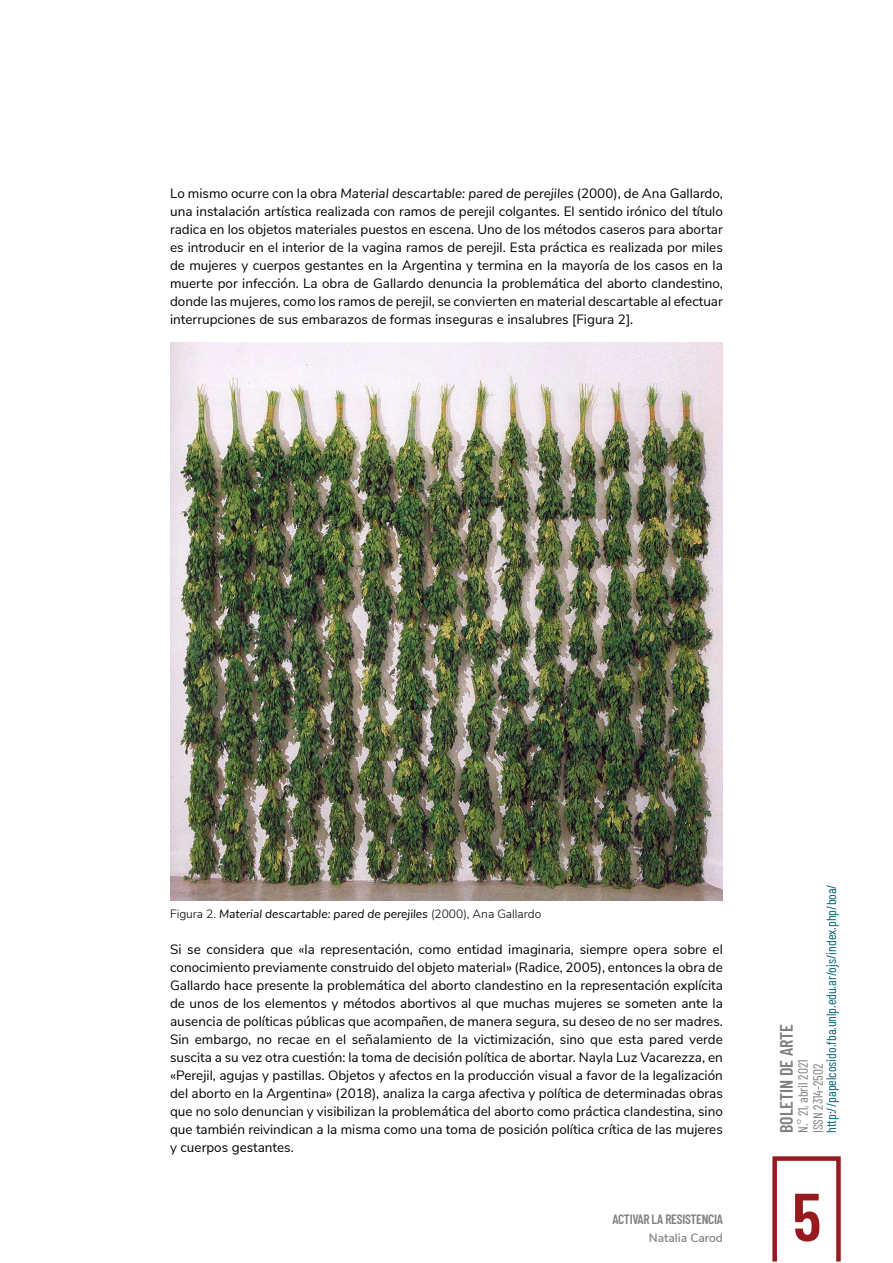
<style>
.page{position:relative;width:893px;height:1263px;background:#fff}
.page>*{position:absolute;margin:0;border:0;box-sizing:border-box;transform-origin:0 0}
.t1{font:600 67.5px "Barlow Condensed";color:#971b1e}
.t2{font:600 18px "Barlow Condensed";color:#808080}
.t3{font:13.5px/18px "Nunito Sans";color:#000;text-align:justify}
.t4{font:13.5px "Barlow Condensed";color:#086475}
.t5{font:13.5px/15px "Barlow Condensed";color:#808080}
.t6{font:600 13.5px "Barlow Condensed";letter-spacing:-.025em;color:#808080}
.t7{font:italic 12px "Nunito Sans";color:#000}
.t8{font:600 12px "Nunito Sans";color:#808080}
.s1{font-style:italic}
.s2{font-weight:300;font-style:normal}
</style>
<div class="page">
<div style="left:772px;top:1156px;width:69px;height:107px;border:4px solid #971b1e"></div>
<img style="left:170px;top:342px;width:553px;height:558px">
<p class="t3" style="left:170px;top:183px;width:554px">Lo mismo ocurre con la obra <span class="s1">Material descartable: pared de perejiles</span> (2000), de Ana Gallardo, una instalación artística realizada con ramos de perejil colgantes. El sentido irónico del título radica en los objetos materiales puestos en escena. Uno de los métodos caseros para abortar es introducir en el interior de la vagina ramos de perejil. Esta práctica es realizada por miles de mujeres y cuerpos gestantes en la Argentina y termina en la mayoría de los casos en la muerte por infección. La obra de Gallardo denuncia la problemática del aborto clandestino, donde las mujeres, como los ramos de perejil, se convierten en material descartable al efectuar interrupciones de sus embarazos de formas inseguras e insalubres [Figura 2].</p>
<p class="t7" style="left:170px;top:905px;width:373px"><span class="s2">Figura 2.</span> Material descartable: pared de perejiles <span class="s2">(2000), Ana Gallardo</span></p>
<p class="t3" style="left:170px;top:939px;width:554px">Si se considera que «la representación, como entidad imaginaria, siempre opera sobre el conocimiento previamente construido del objeto material» (Radice, 2005), entonces la obra de Gallardo hace presente la problemática del aborto clandestino en la representación explícita de unos de los elementos y métodos abortivos al que muchas mujeres se someten ante la ausencia de políticas públicas que acompañen, de manera segura, su deseo de no ser madres.<br>Sin embargo, no recae en el señalamiento de la victimización, sino que esta pared verde suscita a su vez otra cuestión: la toma de decisión política de abortar. Nayla Luz Vacarezza, en «Perejil, agujas y pastillas. Objetos y afectos en la producción visual a favor de la legalización del aborto en la Argentina» (2018), analiza la carga afectiva y política de determinadas obras que no solo denuncian y visibilizan la problemática del aborto como práctica clandestina, sino que también reivindican a la misma como una toma de posición política crítica de las mujeres y cuerpos gestantes.</p>
<p class="t6" style="left:612px;top:1210px;width:112px">ACTIVAR LA RESISTENCIA</p>
<p class="t8" style="left:649px;top:1229px;width:75px">N atalia Carod</p>
<p class="t4" style="left:822px;top:1133px;width:251px;rotate:-90deg">http://papelcosido.fba.unlp.edu.ar/ojs/index.php/boa/</p>
<h2 class="t2" style="left:773px;top:1133px;width:111px;rotate:-90deg">BOLETIN DE ARTE</h2>
<p class="t5" style="left:794px;top:1133px;width:75px;rotate:-90deg">N.° 21, abril 2021<br>ISSN 2314-2502</p>
<h1 class="t1" style="left:792px;top:1168px;width:30px">5</h1>
</div>
